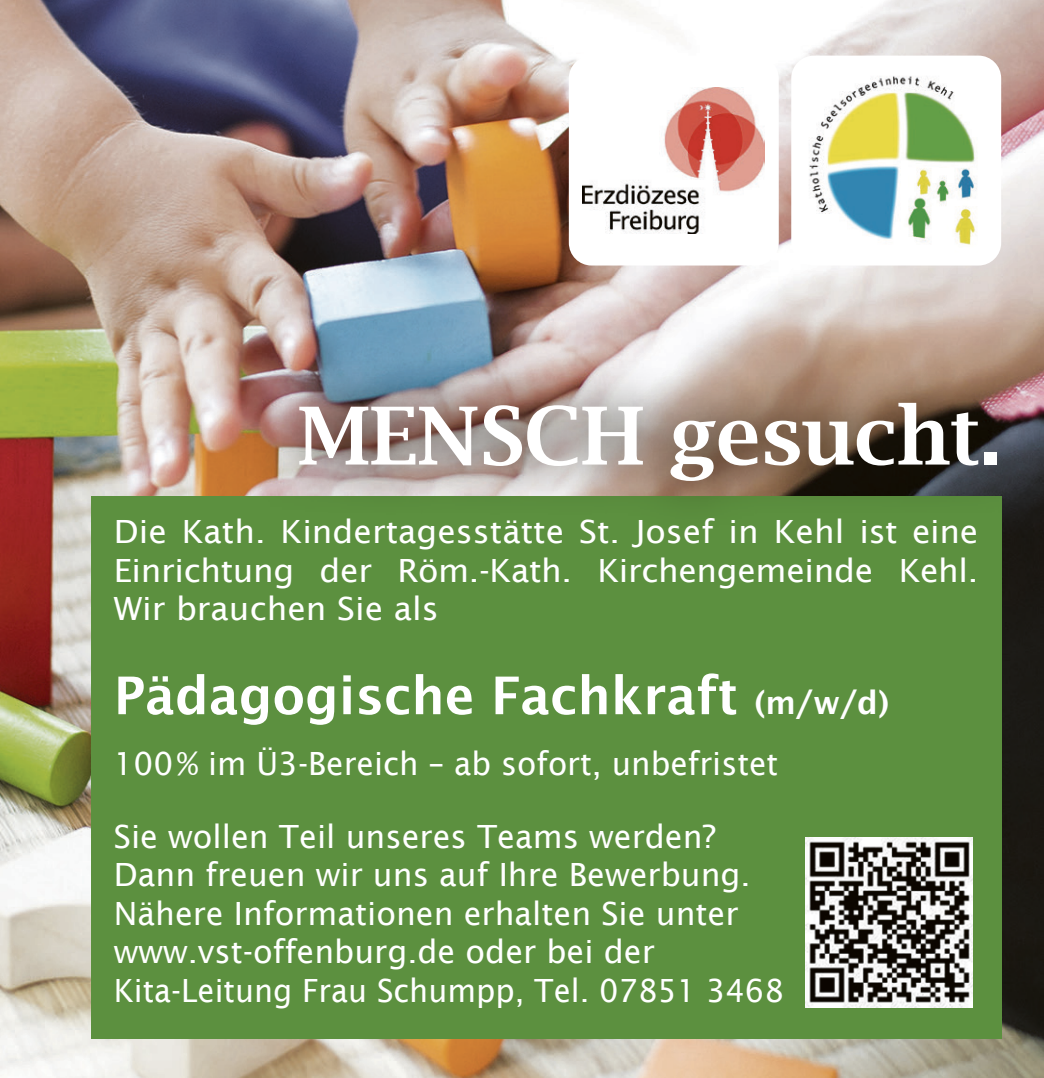
<style>
.page{position:relative;width:1044px;height:1078px;background:#fff}
.page>*{position:absolute;margin:0;border:0;box-sizing:border-box;transform-origin:0 0}
.t1{font:600 80px "Lucida Bright";letter-spacing:-.005em;color:#fff}
.t2{font:600 52px "Lucida Sans";color:#fff}
.t3{font:32px/38.4px "Lucida Sans";color:#fff}
.t4{font:32px/38.4px "Lucida Sans";color:#fff;text-align:justify;scale:1.04 1}
.s1{font-size:32px}
</style>
<div class="page">
<img style="left:0;top:0;width:1043px;height:1077px">
<div style="left:91px;top:495px;width:909px;height:542px;background:#5c903f"></div>
<div style="left:791px;top:56px;width:209px;height:209px;background:#fff;border-radius:23px"></div>
<div style="left:568px;top:56px;width:210px;height:209px;background:#fff;border-radius:23px"></div>
<img style="left:583px;top:88px;width:181px;height:145px">
<img style="left:809px;top:76px;width:168px;height:169px">
<img style="left:805px;top:837px;width:167px;height:169px">
<img style="left:255px;top:355px;width:787px;height:173px">
<p class="t1" style="left:297px;top:390px;width:704px">MENSCH gesucht.</p>
<p class="t4" style="left:114px;top:512px;width:832px">Die Kath. Kindertagesstätte St. Josef in Kehl ist eine Einrichtung der Röm.-Kath. Kirchengemeinde Kehl.<br>Wir brauchen Sie als</p>
<p class="t2" style="left:114px;top:665px;width:776px">Pädagogische Fachkraft <span class="s1">(m/w/d)</span></p>
<p class="t3" style="left:114px;top:744px;width:666px">100% im Ü3-Bereich – ab sofort, unbefristet</p>
<p class="t3" style="left:114px;top:816px;width:638px">Sie wollen Teil unseres Teams werden?<br>Dann freuen wir uns auf Ihre Bewerbung.</p>
<p class="t3" style="left:114px;top:893px;width:671px">Nähere Informationen erhalten Sie unter www.vst-offenburg.de oder bei der<br>Kita-Leitung Frau Schumpp, Tel. 07851 3468</p>
</div>
